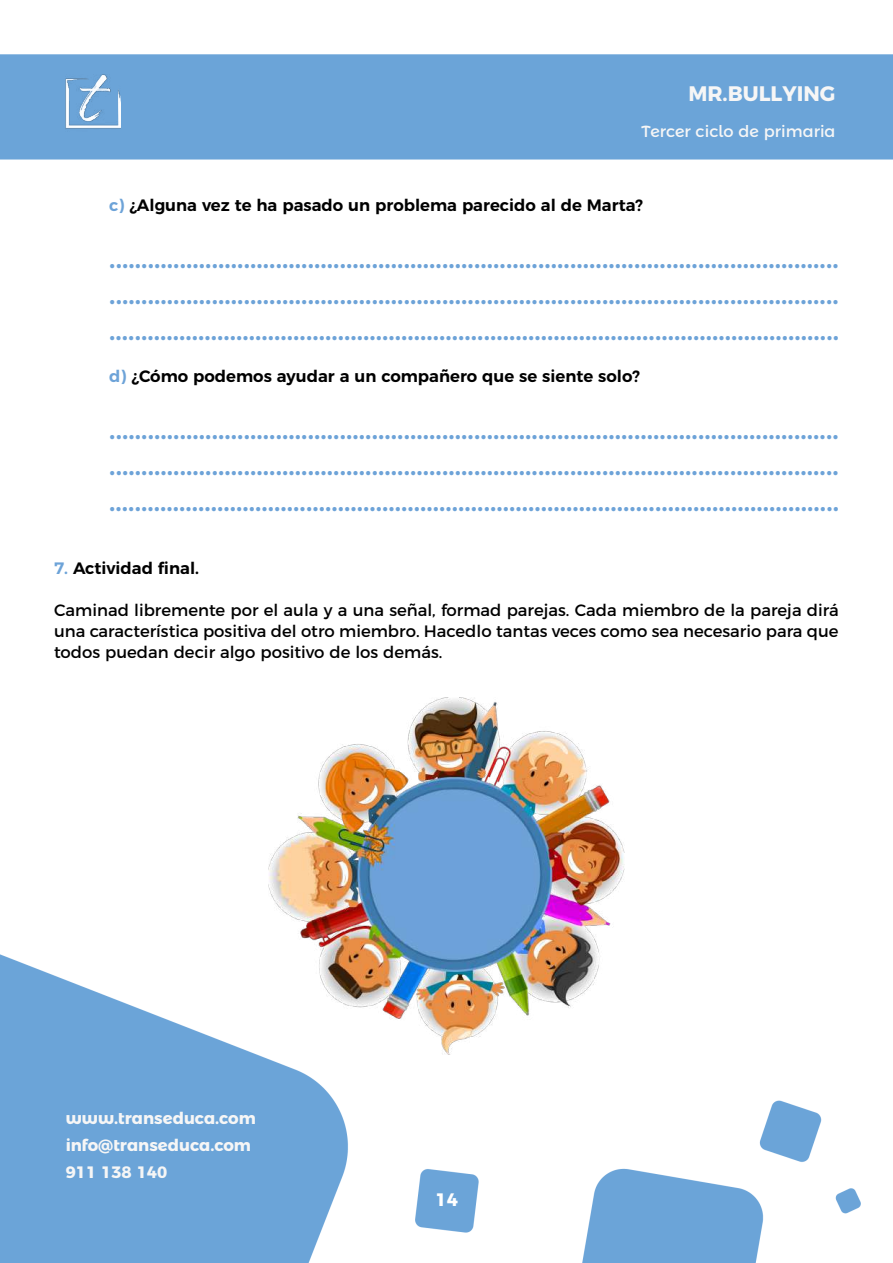
<style>
.page{position:relative;width:893px;height:1263px;background:#fff}
.page>*{position:absolute;margin:0;border:0;box-sizing:border-box;transform-origin:0 0}
.t1{font:600 27px/36px "Montserrat";color:#6da3d8;text-align:justify}
.t2{font:700 21px "Montserrat";color:#f6f6f6}
.t3{font:700 18px "Montserrat";color:#fff}
.t4{font:16.5px/21px "Montserrat";color:#000;text-align:justify}
.t5{font:600 16.5px "Montserrat";color:#000}
.t6{font:700 16.5px/27px "Montserrat Alternates";color:#f6f6f6}
.t7{font:16.2px "Montserrat Alternates";color:#f6f6f6}
.s1{color:#6da3d8}
</style>
<div class="page">
<img style="left:0;top:54px;width:893px;height:1209px">
<img style="left:66px;top:74px;width:55px;height:66px">
<img style="left:268px;top:697px;width:357px;height:357px">
<p class="t2" style="left:688px;top:77px;width:149px">MR.BULLYING</p>
<p class="t7" style="left:641px;top:119px;width:196px">Tercer ciclo de primaria</p>
<p class="t5" style="left:109px;top:192px;width:535px"><span class="s1">c)</span> ¿Alguna vez te ha pasado un problema parecido al de Marta?</p>
<p class="t1" style="left:109px;top:239px;width:731px">.................................................................................................................. .................................................................................................................. ...................................................................................................................</p>
<p class="t5" style="left:109px;top:363px;width:532px"><span class="s1">d)</span> ¿Cómo podemos ayudar a un compañero que se siente solo?</p>
<p class="t1" style="left:109px;top:410px;width:731px">.................................................................................................................. .................................................................................................................. ...................................................................................................................</p>
<p class="t5" style="left:54px;top:555px;width:147px"><span class="s1">7.</span> Actividad final.</p>
<p class="t4" style="left:54px;top:599px;width:786px">Caminad libremente por el aula y a una señal, formad parejas. Cada miembro de la pareja dirá una característica positiva del otro miembro. Hacedlo tantas veces como sea necesario para que todos puedan decir algo positivo de los demás.</p>
<p class="t6" style="left:66px;top:1103px;width:192px">www.transeduca.com info@transeduca.com<br>911 138 140</p>
<p class="t3" style="left:436px;top:1184px;width:24px">14</p>
</div>
